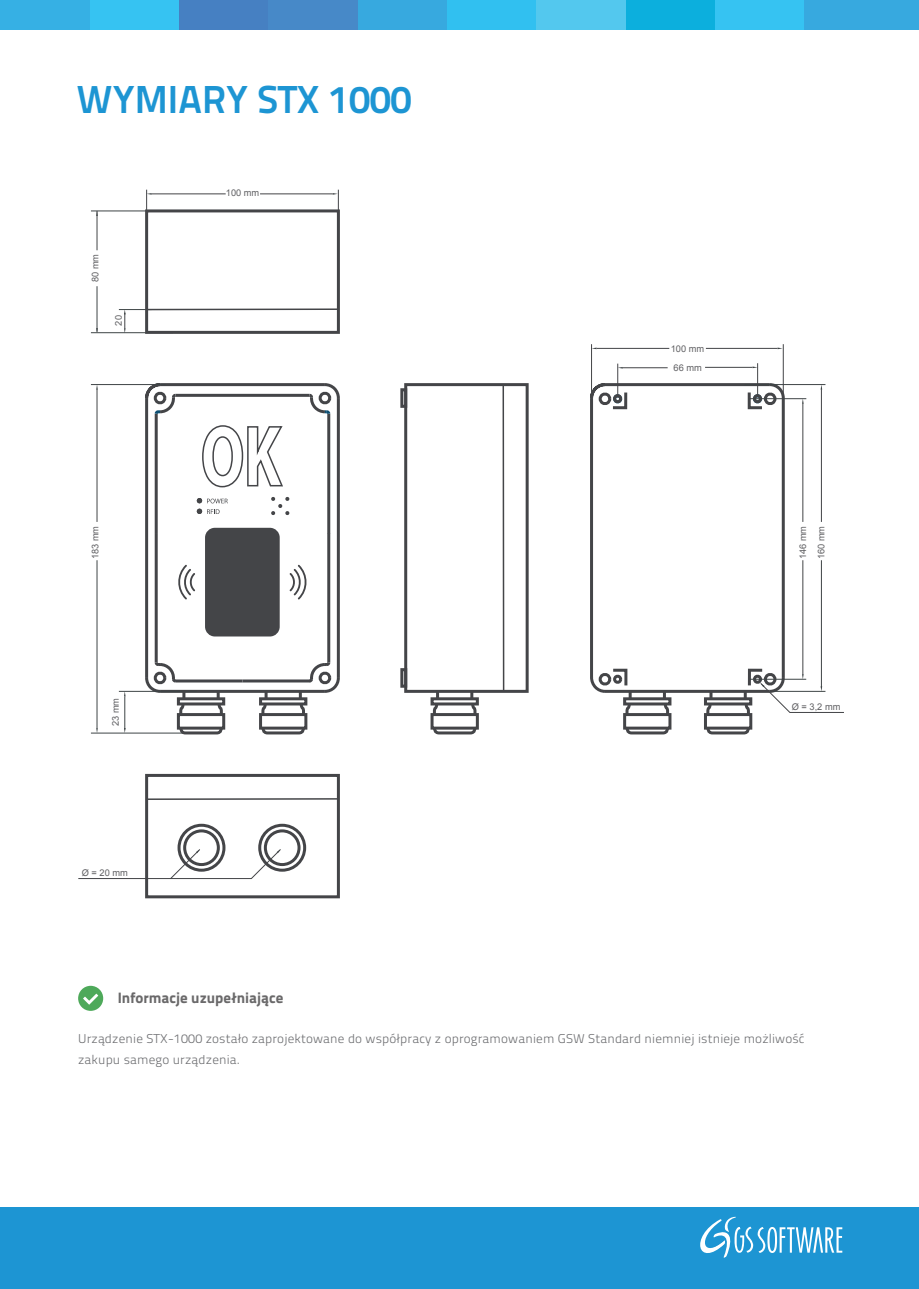
<style>
.page{position:relative;width:919px;height:1289px;background:#fff}
.page>*{position:absolute;margin:0;border:0;box-sizing:border-box;transform-origin:0 0}
.t1{font:700 39px "Titillium Text 22 L";color:#1d95d3}
.t2{font:800 15px "Titillium Text 22 L";color:#6a696a}
.t3{font:300 12.75px/21px "Titillium Text 22 L";letter-spacing:.01em;color:#6d6e71}
.t4{font:9.3px "Arial";color:#606063}
</style>
<div class="page">
<div style="left:0;top:1206px;width:918px;height:82px;background:#1d95d3"></div>
<div style="left:803px;top:0;width:115px;height:30px;background:#37a9df"></div>
<div style="left:714px;top:0;width:89px;height:30px;background:#36c3f2"></div>
<div style="left:625px;top:0;width:89px;height:30px;background:#0cafdd"></div>
<div style="left:536px;top:0;width:89px;height:30px;background:#53c8ee"></div>
<div style="left:446px;top:0;width:90px;height:30px;background:#31c0f0"></div>
<div style="left:357px;top:0;width:89px;height:30px;background:#37a9df"></div>
<div style="left:268px;top:0;width:89px;height:30px;background:#4789c8"></div>
<div style="left:178px;top:0;width:90px;height:30px;background:#4680c2"></div>
<div style="left:89px;top:0;width:89px;height:30px;background:#36c3f2"></div>
<div style="left:0;top:0;width:89px;height:30px;background:#36b0e4"></div>
<svg style="left:700px;top:1216px;width:142px;height:42px"></svg>
<div style="left:205px;top:528px;width:75px;height:108px;background:#444548;border-radius:10px"></div>
<svg style="left:289px;top:564px;width:18px;height:35px"></svg>
<svg style="left:178px;top:564px;width:17px;height:35px"></svg>
<svg style="left:271px;top:497px;width:18px;height:18px"></svg>
<svg style="left:197px;top:498px;width:31px;height:16px"></svg>
<hr style="left:338px;top:190px;width:1px;height:54px;background:#434447">
<hr style="left:146px;top:190px;width:1px;height:42px;background:#434447">
<svg style="left:332px;top:193px;width:6px;height:2px"></svg>
<hr style="left:152px;top:194px;width:74px;height:1px;background:#434447">
<hr style="left:260px;top:194px;width:72px;height:1px;background:#434447">
<hr style="left:783px;top:344px;width:1px;height:54px;background:#434447">
<hr style="left:591px;top:344px;width:1px;height:57px;background:#434447">
<hr style="left:596px;top:348px;width:73px;height:1px;background:#434447">
<hr style="left:705px;top:348px;width:72px;height:1px;background:#434447">
<svg style="left:202px;top:425px;width:81px;height:63px"></svg>
<hr style="left:327px;top:533px;width:3px;height:129px;background:#444548">
<hr style="left:145px;top:538px;width:3px;height:140px;background:#444548">
<hr style="left:337px;top:538px;width:3px;height:140px;background:#444548">
<hr style="left:155px;top:533px;width:3px;height:129px;background:#444548">
<hr style="left:155px;top:414px;width:3px;height:119px;background:#444548">
<hr style="left:327px;top:414px;width:3px;height:119px;background:#444548">
<hr style="left:337px;top:398px;width:3px;height:140px;background:#444548">
<hr style="left:145px;top:398px;width:3px;height:140px;background:#444548">
<svg style="left:144px;top:383px;width:196px;height:34px"></svg>
<hr style="left:590px;top:538px;width:3px;height:140px;background:#444548">
<hr style="left:781px;top:538px;width:3px;height:140px;background:#444548">
<hr style="left:687px;top:690px;width:82px;height:3px;background:#444548">
<hr style="left:605px;top:690px;width:82px;height:3px;background:#444548">
<hr style="left:781px;top:398px;width:3px;height:140px;background:#444548">
<hr style="left:590px;top:398px;width:3px;height:140px;background:#444548">
<hr style="left:605px;top:383px;width:164px;height:3px;background:#444548">
<hr style="left:91px;top:332px;width:82px;height:1px;background:#3e4446">
<hr style="left:97px;top:286px;width:1px;height:46px;background:#3e4446">
<hr style="left:119px;top:309px;width:33px;height:1px;background:#3e4446">
<hr style="left:91px;top:211px;width:81px;height:1px;background:#3e4446">
<hr style="left:97px;top:211px;width:1px;height:39px;background:#434447">
<svg style="left:124px;top:309px;width:2px;height:24px"></svg>
<hr style="left:147px;top:308px;width:191px;height:2px;background:#444548">
<div style="left:145px;top:209px;width:195px;height:125px;border:3px solid #444548"></div>
<hr style="left:147px;top:798px;width:191px;height:2px;background:#444548">
<div style="left:145px;top:774px;width:195px;height:124px;border:3px solid #444548"></div>
<hr style="left:502px;top:384px;width:2px;height:307px;background:#444548">
<div style="left:404px;top:383px;width:124px;height:310px;border:3px solid #444548"></div>
<div style="left:183px;top:829px;width:37px;height:37px;border:3px solid #444548;border-radius:50%"></div>
<div style="left:400px;top:388px;width:7px;height:20px;border:3px solid #444548"></div>
<div style="left:400px;top:668px;width:7px;height:19px;border:3px solid #444548"></div>
<svg style="left:590px;top:381px;width:38px;height:29px"></svg>
<svg style="left:746px;top:381px;width:40px;height:30px"></svg>
<hr style="left:91px;top:732px;width:118px;height:1px;background:#3e4446">
<hr style="left:119px;top:691px;width:78px;height:1px;background:#3e4446">
<hr style="left:124px;top:696px;width:1px;height:33px;background:#3e4446">
<hr style="left:91px;top:384px;width:74px;height:1px;background:#3e4446">
<hr style="left:821px;top:560px;width:1px;height:127px;background:#3e4446">
<hr style="left:821px;top:389px;width:1px;height:133px;background:#434447">
<hr style="left:744px;top:384px;width:81px;height:1px;background:#3e4446">
<hr style="left:97px;top:560px;width:1px;height:168px;background:#3e4446">
<hr style="left:97px;top:389px;width:1px;height:133px;background:#434447">
<svg style="left:145px;top:849px;width:136px;height:29px"></svg>
<hr style="left:617px;top:363px;width:1px;height:34px;background:#434447">
<hr style="left:622px;top:367px;width:45px;height:1px;background:#434447">
<hr style="left:757px;top:363px;width:1px;height:34px;background:#434447">
<hr style="left:705px;top:367px;width:47px;height:1px;background:#434447">
<hr style="left:750px;top:398px;width:56px;height:1px;background:#3e4446">
<hr style="left:802px;top:403px;width:1px;height:119px;background:#434447">
<hr style="left:802px;top:560px;width:1px;height:114px;background:#434447">
<div style="left:259px;top:713px;width:48px;height:16px;border:3px solid #444548"></div>
<svg style="left:260px;top:725px;width:47px;height:10px"></svg>
<div style="left:430px;top:713px;width:49px;height:16px;border:3px solid #444548"></div>
<div style="left:430px;top:697px;width:49px;height:8px;border:3px solid #444548"></div>
<svg style="left:431px;top:725px;width:47px;height:10px"></svg>
<svg style="left:430px;top:690px;width:9px;height:27px"></svg>
<svg style="left:469px;top:690px;width:10px;height:27px"></svg>
<div style="left:177px;top:713px;width:48px;height:16px;border:3px solid #444548"></div>
<svg style="left:178px;top:725px;width:46px;height:10px"></svg>
<svg style="left:144px;top:659px;width:196px;height:58px"></svg>
<div style="left:704px;top:713px;width:48px;height:16px;border:3px solid #444548"></div>
<div style="left:704px;top:697px;width:48px;height:8px;border:3px solid #444548"></div>
<svg style="left:704px;top:725px;width:47px;height:10px"></svg>
<svg style="left:703px;top:692px;width:10px;height:25px"></svg>
<div style="left:623px;top:713px;width:48px;height:16px;border:3px solid #444548"></div>
<div style="left:623px;top:697px;width:48px;height:8px;border:3px solid #444548"></div>
<svg style="left:624px;top:725px;width:46px;height:10px"></svg>
<svg style="left:590px;top:668px;width:42px;height:49px"></svg>
<svg style="left:662px;top:692px;width:10px;height:25px"></svg>
<div style="left:177px;top:823px;width:48px;height:48px;border:3px solid #444548;border-radius:50%"></div>
<div style="left:264px;top:829px;width:36px;height:37px;border:3px solid #444548;border-radius:50%"></div>
<div style="left:258px;top:823px;width:48px;height:48px;border:3px solid #444548;border-radius:50%"></div>
<svg style="left:743px;top:667px;width:101px;height:50px"></svg>
<div style="left:78px;top:985px;width:25px;height:25px;background:#4ea95a;border-radius:50%"></div>
<svg style="left:83px;top:993px;width:15px;height:11px"></svg>
<h1 class="t1" style="left:77px;top:69px;width:336px">WYMIARY STX 1000</h1>
<p class="t4" style="left:89px;top:282px;width:30px;rotate:-90deg">80 mm</p>
<p class="t4" style="left:112px;top:325px;width:12px;rotate:-90deg">20</p>
<p class="t4" style="left:89px;top:559px;width:35px;rotate:-90deg">183 mm</p>
<p class="t4" style="left:109px;top:726px;width:30px;rotate:-90deg">23 mm</p>
<p class="t4" style="left:82px;top:867px;width:47px">Ø = 20 mm</p>
<p class="t4" style="left:226px;top:186px;width:35px">100 mm</p>
<p class="t2" style="left:118px;top:985px;width:167px">Informacje uzupełniające</p>
<p class="t4" style="left:670px;top:342px;width:35px">100 mm</p>
<p class="t4" style="left:673px;top:362px;width:30px">66 mm</p>
<p class="t4" style="left:796px;top:559px;width:35px;rotate:-90deg">146 mm</p>
<p class="t4" style="left:815px;top:559px;width:35px;rotate:-90deg">160 mm</p>
<p class="t4" style="left:791px;top:701px;width:50px">Ø = 3,2 mm</p>
<p class="t3" style="left:78px;top:1027px;width:728px">Urządzenie STX-1000 zostało zaprojektowane do współpracy z oprogramowaniem GSW Standard niemniej istnieje możliwość zakupu samego urządzenia.</p>
</div>
